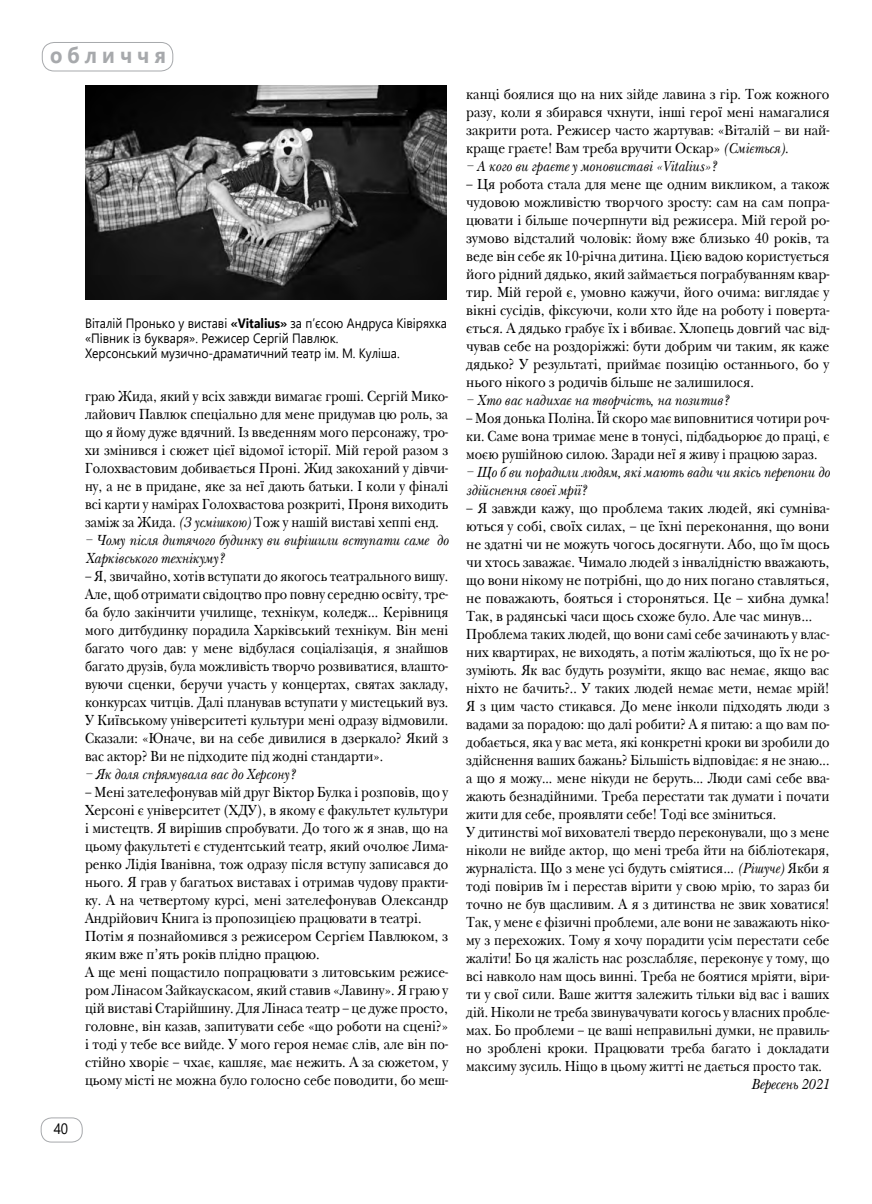
<style>
.page{position:relative;width:872px;height:1204px;background:#fff}
.page>*{position:absolute;margin:0;border:0;box-sizing:border-box;transform-origin:0 0}
.t1{font:700 22.5px "Segoe UI";letter-spacing:.25em;color:#a7a9ac;scale:.9 1}
.t2{font:15px/18px "New Baskerville CTT";color:#000;text-align:justify;scale:.9 1}
.t3{font:15px/18px "New Baskerville CTT";color:#000;text-align:justify;scale:.87 1}
.t4{font:15px/18px "New Baskerville CTT";color:#000;scale:.88 1}
.t5{font:italic 15px/18px "New Baskerville CTT";color:#000;scale:.9 1}
.t6{font:15px/18px "New Baskerville CTT";color:#000;text-align:justify;scale:.89 1}
.t7{font:15px "Segoe UI";color:#000;scale:.9 1}
.t8{font:13.5px/15px "Segoe UI";color:#000;scale:.9 1}
.s1{font-weight:700}
.s2{font-style:italic}
</style>
<div class="page">
<div style="left:41px;top:1117px;width:42px;height:25px;border:1px solid #a7a9ac;border-radius:10px"></div>
<div style="left:42px;top:42px;width:131px;height:29px;border:1px solid #a7a9ac;border-radius:12px"></div>
<img style="left:85px;top:85px;width:362px;height:215px">
<h1 class="t1" style="left:50px;top:34px;width:130px">обличчя</h1>
<p class="t8" style="left:85px;top:314px;width:403px">Віталій Пронько у виставі <span class="s1">«Vitalius»</span> за п’єсою Андруса Ківіряхка «Півник із букваря». Режисер Сергій Павлюк.<br>Херсонський музично-драматичний театр ім. М. Куліша.</p>
<p class="t7" style="left:54px;top:1114px;width:18px">40</p>
<p class="t3" style="left:85px;top:387px;width:419px">граю Жида, який у всіх завжди вимагає гроші. Сергій Мико&shy;лайович Павлюк спеціально для мене придумав цю роль, за що я йому дуже вдячний. Із введенням мого персонажу, тро&shy;хи змінився і сюжет цієї відомої історії. Мій герой разом з Голохвастовим добивається Проні. Жид закоханий у дівчи&shy;ну, а не в придане, яке за неї дають батьки. І коли у фіналі всі карти у намірах Голохвастова розкриті, Проня виходить заміж за Жида. <span class="s2">(З усмішкою)</span> Тож у нашій виставі хеппі енд.</p>
<p class="t5" style="left:85px;top:531px;width:405px">– Чому після дитячого будинку ви вирішили вступати саме до<br>Харківського технікуму?</p>
<p class="t3" style="left:85px;top:567px;width:419px">– Я, звичайно, хотів вступати до якогось театрального вишу.<br>Але, щоб отримати свідоцтво про повну середню освіту, тре&shy;ба було закінчити училище, технікум, коледж… Керівниця мого дитбудинку порадила Харківський технікум. Він мені багато чого дав: у мене відбулася соціалізація, я знайшов багато друзів, була можливість творчо розвиватися, влашто&shy;вуючи сценки, беручи участь у концертах, святах закладу, конкурсах читців. Далі планував вступати у мистецький вуз.<br>У Київському університеті культури мені одразу відмовили.<br>Сказали: «Юначе, ви на себе дивилися в дзеркало? Який з вас актор? Ви не підходите під жодні стандарти».</p>
<p class="t5" style="left:85px;top:765px;width:235px">– Як доля спрямувала вас до Херсону?</p>
<p class="t4" style="left:85px;top:783px;width:414px">– Мені зателефонував мій друг Віктор Булка і розповів, що у Херсоні є університет (ХДУ), в якому є факультет культури і мистецтв. Я вирішив спробувати. До того ж я знав, що на цьому факультеті є студентський театр, який очолює Лима&shy;ренко Лідія Іванівна, тож одразу після вступу записався до нього. Я грав у багатьох виставах і отримав чудову практи&shy;ку. А на четвертому курсі, мені зателефонував Олександр Андрійович Книга із пропозицією працювати в театрі.<br>Потім я познайомився з режисером Сергієм Павлюком, з яким вже п’ять років плідно працюю.<br>А ще мені пощастило попрацювати з литовським режисе&shy;ром Лінасом Зайкаускасом, який ставив «Лавину». Я граю у цій виставі Старійшину. Для Лінаса театр – це дуже просто, головне, він казав, запитувати себе «що роботи на сцені?» і тоді у тебе все вийде. У мого героя немає слів, але він по&shy;стійно хворіє – чхає, кашляє, має нежить. А за сюжетом, у цьому місті не можна було голосно себе поводити, бо меш-</p>
<p class="t6" style="left:466px;top:85px;width:409px">канці боялися що на них зійде лавина з гір. Тож кожного разу, коли я збирався чхнути, інші герої мені намагалися закрити рота. Режисер часто жартував: «Віталій – ви най&shy;краще граєте! Вам треба вручити Оскар» <span class="s2">(Сміється).</span></p>
<p class="t5" style="left:466px;top:157px;width:280px">– А кого ви граєте у моновиставі «Vitalius»?</p>
<p class="t2" style="left:466px;top:175px;width:405px">– Ця робота стала для мене ще одним викликом, а також чудовою можливістю творчого зросту: сам на сам попра&shy;цювати і більше почерпнути від режисера. Мій герой ро&shy;зумово відсталий чоловік: йому вже близько 40 років, та веде він себе як 10-річна дитина. Цією вадою користується його рідний дядько, який займається пограбуванням квар&shy;тир. Мій герой є, умовно кажучи, його очима: виглядає у вікні сусідів, фіксуючи, коли хто йде на роботу і поверта&shy;ється. А дядько грабує їх і вбиває. Хлопець довгий час від&shy;чував себе на роздоріжжі: бути добрим чи таким, як каже дядько? У результаті, приймає позицію останнього, бо у нього нікого з родичів більше не залишилося.</p>
<p class="t5" style="left:466px;top:391px;width:293px">– Хто вас надихає на творчість, на позитив?</p>
<p class="t3" style="left:466px;top:409px;width:419px">– Моя донька Поліна. Їй скоро має виповнитися чотири роч&shy;ки. Саме вона тримає мене в тонусі, підбадьорює до праці, є моєю рушійною силою. Заради неї я живу і працюю зараз.</p>
<p class="t5" style="left:466px;top:463px;width:405px">– Що б ви порадили людям, які мають вади чи якісь перепони до здійснення своєї мрії?</p>
<p class="t2" style="left:466px;top:499px;width:405px;text-align:left">– Я завжди кажу, що проблема таких людей, які сумніва&shy;ються у собі, своїх силах, – це їхні переконання, що вони не здатні чи не можуть чогось досягнути. Або, що їм щось чи хтось заважає. Чимало людей з інвалідністю вважають, що вони нікому не потрібні, що до них погано ставляться, не поважають, бояться і стороняться. Це – хибна думка!<br>Так, в радянські часи щось схоже було. Але час минув… Проблема таких людей, що вони самі себе зачинають у влас&shy;них квартирах, не виходять, а потім жаліються, що їх не ро&shy;зуміють. Як вас будуть розуміти, якщо вас немає, якщо вас ніхто не бачить?.. У таких людей немає мети, немає мрій!<br>Я з цим часто стикався. До мене інколи підходять люди з вадами за порадою: що далі робити? А я питаю: а що вам по&shy;добається, яка у вас мета, які конкретні кроки ви зробили до здійснення ваших бажань? Більшість відповідає: я не знаю... а що я можу... мене нікуди не беруть... Люди самі себе вва&shy;жають безнадійними. Треба перестати так думати і почати жити для себе, проявляти себе! Тоді все зміниться.<br>У дитинстві мої вихователі твердо переконували, що з мене ніколи не вийде актор, що мені треба йти на бібліотекаря, журналіста. Що з мене усі будуть сміятися… <span class="s2">(Рішуче)</span> Якби я тоді повірив їм і перестав вірити у свою мрію, то зараз би точно не був щасливим. А я з дитинства не звик ховатися!<br>Так, у мене є фізичні проблеми, але вони не заважають ніко&shy;му з перехожих. Тому я хочу порадити усім перестати себе жаліти! Бо ця жалість нас розслабляє, переконує у тому, що всі навколо нам щось винні. Треба не боятися мріяти, віри&shy;ти у свої сили. Ваше життя залежить тільки від вас і ваших дій. Ніколи не треба звинувачувати когось у власних пробле&shy;мах. Бо проблеми – це ваші неправильні думки, не правиль&shy;но зроблені кроки. Працювати треба багато і докладати максиму зусиль. Ніщо в цьому житті не дається просто так.</p>
<p class="t5" style="left:751px;top:1075px;width:88px">Вересень 2021</p>
</div>
